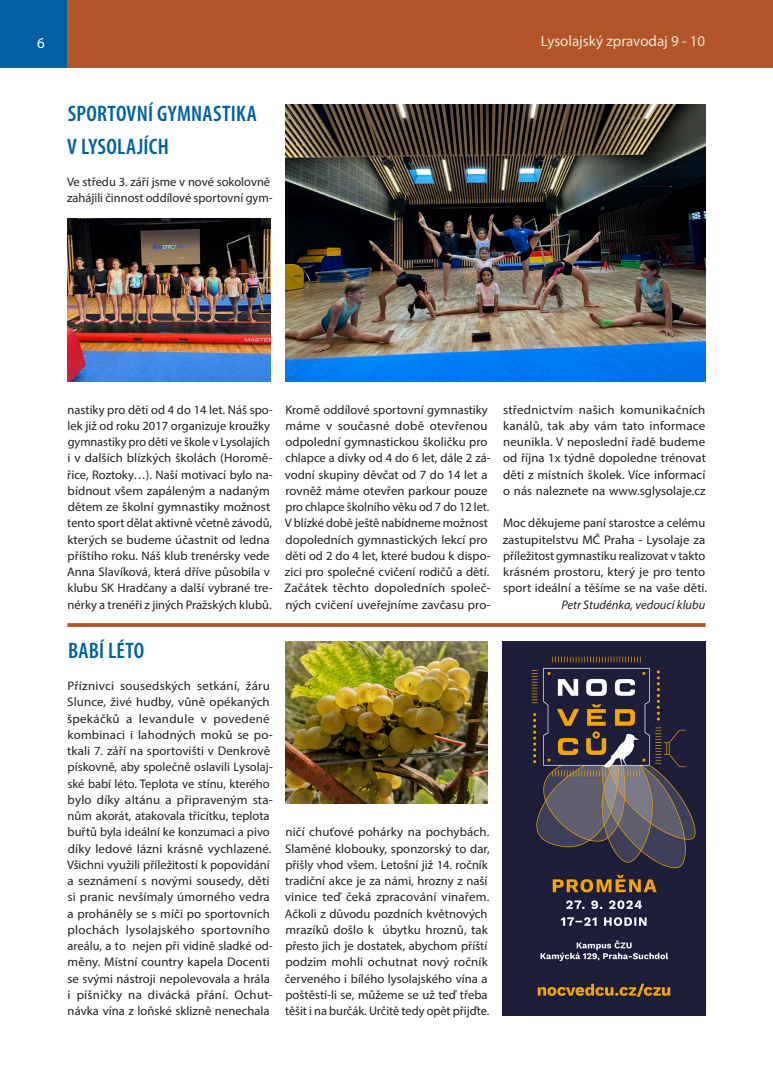
<style>
.page{position:relative;width:773px;height:1081px;background:#fff}
.page>*{position:absolute;margin:0;border:0;box-sizing:border-box;transform-origin:0 0}
.t1{font:600 condensed 22.5px/32.5px "Myriad Pro";letter-spacing:.01em;color:#0160a1}
.t2{font:15px "Myriad Pro";color:#ece5d3}
.t3{font:15px "Myriad Pro";color:#fff}
.t4{font:12.5px/16.2px "Myriad Pro";color:#231f20}
.t5{font:italic 12.5px "Myriad Pro";color:#231f20}
</style>
<div class="page">
<div style="left:0;top:0;width:67px;height:67px;background:#0160a1"></div>
<div style="left:67px;top:0;width:691px;height:67px;background:#b25528"></div>
<div style="left:758px;top:0;width:14px;height:67px;background:#b25528"></div>
<img style="left:285px;top:105px;width:420px;height:276px">
<img style="left:285px;top:641px;width:203px;height:163px">
<img style="left:67px;top:219px;width:203px;height:162px">
<svg style="left:67px;top:623px;width:638px;height:4px;background:#b65f35"></svg>
<img style="left:503px;top:641px;width:202px;height:374px">
<p class="t3" style="left:37px;top:34px;width:9px">6</p>
<p class="t2" style="left:540px;top:32px;width:166px">Lysolajský zpravodaj 9 - 10</p>
<h1 class="t1" style="left:67px;top:97px;width:191px">SPORTOVNÍ GYMNASTIKA<br>V LYSOLAJÍCH</h1>
<p class="t4" style="left:67px;top:174px;width:207px">Ve středu 3. září jsme v nové sokolovně zahájili činnost oddílové sportovní gym-</p>
<p class="t4" style="left:67px;top:401px;width:207px">nastiky pro děti od 4 do 14 let. Náš spo&shy;lek již od roku 2017 organizuje kroužky gymnastiky pro děti ve škole v Lysolajích i v dalších blízkých školách (Horomě&shy;řice, Roztoky…). Naší motivací bylo na&shy;bídnout všem zapáleným a nadaným dětem ze školní gymnastiky možnost tento sport dělat aktivně včetně závodů, kterých se budeme účastnit od ledna příštího roku. Náš klub trenérsky vede Anna Slavíková, která dříve působila v klubu SK Hradčany a další vybrané tre&shy;nérky a trenéři z jiných Pražských klubů.</p>
<p class="t4" style="left:284px;top:401px;width:208px">Kromě oddílové sportovní gymnastiky máme v současné době otevřenou odpolední gymnastickou školičku pro chlapce a dívky od 4 do 6 let, dále 2 zá&shy;vodní skupiny děvčat od 7 do 14 let a rovněž máme otevřen parkour pouze pro chlapce školního věku od 7 do 12 let.<br>V blízké době ještě nabídneme možnost dopoledních gymnastických lekcí pro děti od 2 do 4 let, které budou k dispo&shy;zici pro společné cvičení rodičů a dětí.<br>Začátek těchto dopoledních společ&shy;ných cvičení uveřejníme zavčasu pro-</p>
<p class="t4" style="left:503px;top:401px;width:204px;text-align:justify">střednictvím našich komunikačních kanálů, tak aby vám tato informace neunikla. V neposlední řadě budeme od října 1x týdně dopoledne trénovat děti z místních školek. Více informací o nás naleznete na www.sglysolaje.cz</p>
<p class="t4" style="left:502px;top:515px;width:206px">Moc děkujeme paní starostce a celému zastupitelstvu MČ Praha - Lysolaje za příležitost gymnastiku realizovat v takto krásném prostoru, který je pro tento sport ideální a těšíme se na vaše děti.</p>
<p class="t5" style="left:561px;top:597px;width:145px">Petr Studénka, vedoucí klubu</p>
<h1 class="t1" style="left:68px;top:633px;width:78px">BABÍ LÉTO</h1>
<p class="t4" style="left:67px;top:677px;width:207px">Příznivci sousedských setkání, žáru Slunce, živé hudby, vůně opékaných špekáčků a levandule v povedené kombinaci i lahodných moků se po&shy;tkali 7. září na sportovišti v Denkrově pískovně, aby společně oslavili Lysolaj&shy;ské babí léto. Teplota ve stínu, kterého bylo díky altánu a připraveným sta&shy;nům akorát, atakovala třicítku, teplota buřtů byla ideální ke konzumaci a pivo díky ledové lázni krásně vychlazené.<br>Všichni využili příležitostí k popovídání a seznámení s novými sousedy, děti si pranic nevšímaly úmorného vedra a proháněly se s míči po sportovních plochách lysolajského sportovního areálu, a to nejen při vidině sladké od&shy;měny. Místní country kapela Docenti se svými nástroji nepolevovala a hrála i píšničky na divácká přání. Ochut&shy;návka vína z loňské sklizně nenechala</p>
<p class="t4" style="left:284px;top:824px;width:206px">ničí chuťové pohárky na pochybách.<br>Slaměné klobouky, sponzorský to dar, přišly vhod všem. Letošní již 14. ročník tradiční akce je za námi, hrozny z naší vinice teď čeká zpracování vinařem.<br>Ačkoli z důvodu pozdních květnových mrazíků došlo k úbytku hroznů, tak přesto jich je dostatek, abychom příští podzim mohli ochutnat nový ročník červeného i bílého lysolajského vína a poštěstí-li se, můžeme se už teď třeba těšit i na burčák. Určitě tedy opět přijďte.</p>
</div>
